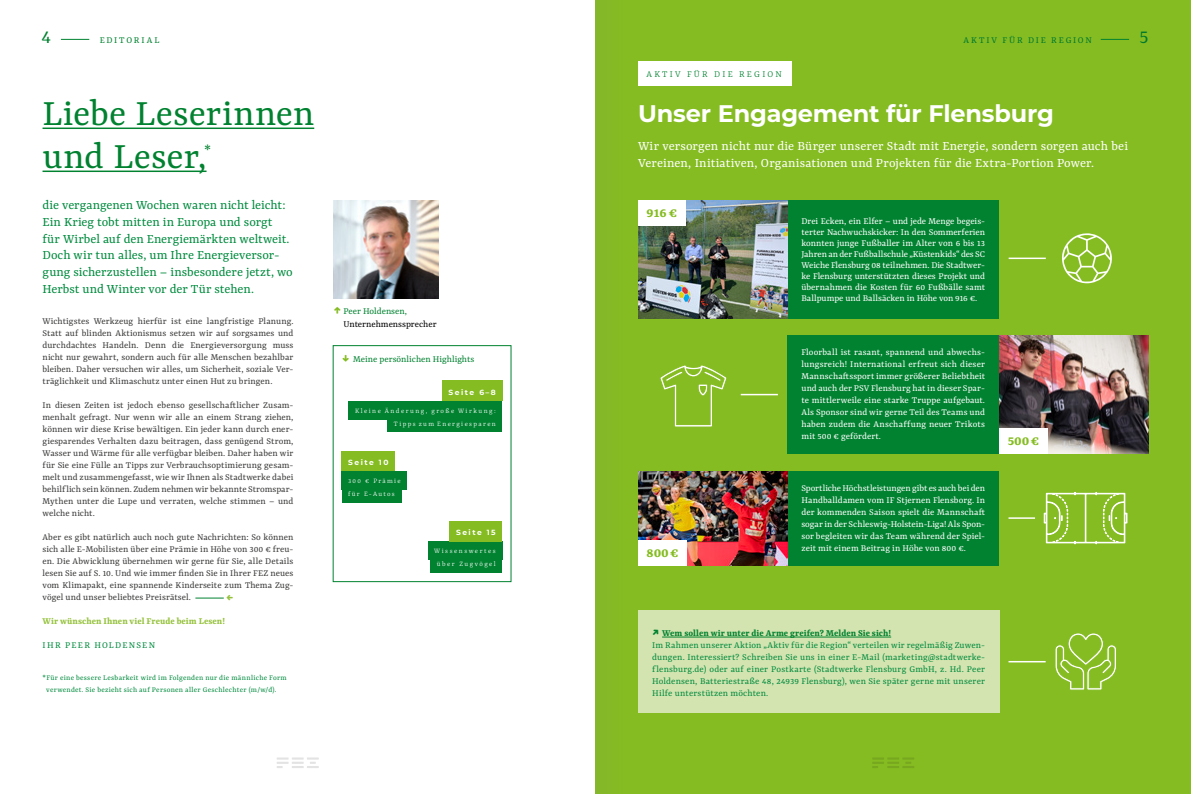
<style>
.page{position:relative;width:1191px;height:794px;background:#fff}
.page>*{position:absolute;margin:0;border:0;box-sizing:border-box;transform-origin:0 0}
.t1{font:40px/43px "Yrsa";color:#008230}
.t2{font:700 24px "Montserrat";letter-spacing:-.01em;color:#fff}
.t3{font:20px "Yrsa";color:#008230}
.t4{font:20px "Yrsa";color:#007a2f}
.t5{font:16px "Yrsa";color:#008230}
.t6{font:700 15px "Yrsa";color:#85bc22}
.t7{font:14px/16.8px "Yrsa";color:#008b3e}
.t8{font:14px/16.8px "Yrsa";letter-spacing:.005em;color:#fff}
.t9{font:10px/12px "Yrsa";letter-spacing:.005em;color:#3b3b3a;text-align:justify}
.t10{font:10px/12px "Yrsa";letter-spacing:.005em;color:#fff;text-align:justify}
.t11{font:10px/12px "Yrsa";letter-spacing:.02em;color:#008b3e;text-align:justify}
.t12{font:700 10px "Yrsa";letter-spacing:.005em;color:#008230}
.t13{font:10px "Yrsa";color:#008230}
.t14{font:700 10px "Yrsa";letter-spacing:.005em;color:#95c23c}
.t15{font:10px "Yrsa";color:#000}
.t16{font:10px "Yrsa";letter-spacing:.185em;color:#007a2f}
.t17{font:300 10px "Yrsa";letter-spacing:.22em;color:#008230}
.t18{font:10px "Yrsa";letter-spacing:.13em;color:#008b3e}
.t19{font:10px "Yrsa";letter-spacing:.185em;color:#008230}
.t20{font:8px/12px "Yrsa";letter-spacing:.035em;color:#008b3e}
.t21{font:300 7.5px "Yrsa";letter-spacing:.195em;color:#fff}
.t22{font:700 7.5px "Montserrat";letter-spacing:.2em;color:#fff}
.t23{font:300 7.5px "Yrsa";letter-spacing:.17em;color:#fff}
</style>
<div class="page">
<div style="left:595px;top:0;width:596px;height:794px;background:#85bc22"></div>
<svg style="left:872px;top:757px;width:42px;height:11px"></svg>
<svg style="left:277px;top:757px;width:42px;height:11px"></svg>
<svg style="left:61px;top:39px;width:28px;height:1px"></svg>
<svg style="left:1100px;top:39px;width:29px;height:1px"></svg>
<hr style="left:43px;top:127px;width:271px;height:2px;background:#008230">
<hr style="left:43px;top:170px;width:163px;height:2px;background:#008230">
<div style="left:333px;top:345px;width:178px;height:237px;border:1px solid #008230"></div>
<div style="left:430px;top:554px;width:72px;height:18px;background:#008230"></div>
<div style="left:342px;top:484px;width:59px;height:18px;background:#008230"></div>
<div style="left:428px;top:541px;width:74px;height:19px;background:#008230"></div>
<div style="left:442px;top:381px;width:60px;height:20px;background:#85bc22"></div>
<div style="left:450px;top:521px;width:52px;height:20px;background:#85bc22"></div>
<div style="left:387px;top:414px;width:115px;height:18px;background:#008230"></div>
<div style="left:349px;top:401px;width:153px;height:18px;background:#008230"></div>
<div style="left:342px;top:451px;width:53px;height:20px;background:#85bc22"></div>
<div style="left:342px;top:471px;width:65px;height:19px;background:#008230"></div>
<img style="left:333px;top:200px;width:105px;height:98px">
<div style="left:787px;top:200px;width:212px;height:118px;background:#008230"></div>
<div style="left:787px;top:471px;width:212px;height:94px;background:#008230"></div>
<div style="left:787px;top:335px;width:212px;height:118px;background:#008230"></div>
<div style="left:638px;top:61px;width:153px;height:24px;background:#fff"></div>
<div style="left:638px;top:610px;width:361px;height:103px;background:#d4e4b0"></div>
<hr style="left:662px;top:637px;width:229px;height:1px;background:#008230">
<hr style="left:1008px;top:661px;width:37px;height:1px;background:#fff">
<hr style="left:740px;top:394px;width:38px;height:1px;background:#fff">
<hr style="left:1008px;top:257px;width:37px;height:2px;background:#fff">
<hr style="left:1008px;top:517px;width:27px;height:2px;background:#fff">
<svg style="left:1055px;top:633px;width:61px;height:57px"></svg>
<img style="left:638px;top:200px;width:149px;height:118px">
<img style="left:999px;top:335px;width:149px;height:118px">
<img style="left:638px;top:471px;width:149px;height:94px">
<div style="left:999px;top:428px;width:49px;height:25px;background:#fff"></div>
<div style="left:638px;top:540px;width:49px;height:25px;background:#fff"></div>
<div style="left:638px;top:200px;width:48px;height:26px;background:#fff"></div>
<svg style="left:660px;top:365px;width:67px;height:62px"></svg>
<svg style="left:1062px;top:233px;width:49px;height:50px"></svg>
<svg style="left:1043px;top:491px;width:85px;height:54px"></svg>
<div style="left:595px;top:0;width:29px;height:794px;background:#85b927"></div>
<svg style="left:195px;top:597px;width:29px;height:2px"></svg>
<h3 class="t3" style="left:42px;top:24px;width:10px">4</h3>
<p class="t19" style="left:100px;top:33px;width:61px">EDITORIAL</p>
<p class="t16" style="left:963px;top:33px;width:130px">AKTIV FÜR DIE REGION</p>
<h3 class="t4" style="left:1139px;top:24px;width:11px">5</h3>
<h1 class="t1" style="left:43px;top:89px;width:273px">Liebe Leserinnen und Leser,</h1>
<p class="t7" style="left:43px;top:195px;width:252px">die vergangenen Wochen waren nicht leicht:<br>Ein Krieg tobt mitten in Europa und sorgt für Wirbel auf den Energiemärkten weltweit.<br>Doch wir tun alles, um Ihre Energieversor&shy;gung sicherzustellen – insbesondere jetzt, wo Herbst und Winter vor der Tür stehen.</p>
<p class="t9" style="left:43px;top:314px;width:252px">Wichtigstes Werkzeug hierfür ist eine langfristige Planung.<br>Statt auf blinden Aktionismus setzen wir auf sorgsames und durchdachtes Handeln. Denn die Energieversorgung muss nicht nur gewahrt, sondern auch für alle Menschen bezahlbar bleiben. Daher versuchen wir alles, um Sicherheit, soziale Ver&shy;träglichkeit und Klimaschutz unter einen Hut zu bringen.</p>
<p class="t9" style="left:43px;top:398px;width:252px">In diesen Zeiten ist jedoch ebenso gesellschaftlicher Zusam&shy;menhalt gefragt. Nur wenn wir alle an einem Strang ziehen, können wir diese Krise bewältigen. Ein jeder kann durch ener&shy;giesparendes Verhalten dazu beitragen, dass genügend Strom, Wasser und Wärme für alle verfügbar bleiben. Daher haben wir für Sie eine Fülle an Tipps zur Verbrauchsoptimierung gesam&shy;melt und zusammengefasst, wie wir Ihnen als Stadtwerke dabei behilflich sein können. Zudem nehmen wir bekannte Stromspar-Mythen unter die Lupe und verraten, welche stimmen – und welche nicht.</p>
<p class="t9" style="left:42px;top:530px;width:252px">Aber es gibt natürlich auch noch gute Nachrichten: So können sich alle E-Mobilisten über eine Prämie in Höhe von 300 € freu&shy;en. Die Abwicklung übernehmen wir gerne für Sie, alle Details lesen Sie auf S. 10. Und wie immer finden Sie in Ihrer FEZ neues vom Klimapakt, eine spannende Kinderseite zum Thema Zug&shy;vögel und unser beliebtes Preisrätsel.</p>
<p class="t14" style="left:43px;top:615px;width:184px">Wir wünschen Ihnen viel Freude beim Lesen!</p>
<p class="t18" style="left:43px;top:639px;width:114px">IHR PEER HOLDENSEN</p>
<p class="t20" style="left:46px;top:671px;width:242px;text-indent:-4px">*Für eine bessere Lesbarkeit wird im Folgenden nur die männliche Form verwendet. Sie bezieht sich auf Personen aller Geschlechter (m/w/d).</p>
<h3 class="t5" style="left:204px;top:140px;width:9px">*</h3>
<p class="t13" style="left:343px;top:305px;width:65px">Peer Holdensen,</p>
<p class="t15" style="left:343px;top:318px;width:95px">Unternehmenssprecher</p>
<p class="t13" style="left:353px;top:352px;width:123px">Meine persönlichen Highlights</p>
<p class="t22" style="left:448px;top:386px;width:49px">Seite 6–8</p>
<p class="t21" style="left:355px;top:406px;width:142px">Kleine Änderung, große Wirkung:</p>
<p class="t21" style="left:394px;top:418px;width:103px">Tipps zum Energiesparen</p>
<p class="t22" style="left:348px;top:457px;width:42px">Seite 10</p>
<p class="t23" style="left:348px;top:476px;width:54px">300 € Prämie</p>
<p class="t23" style="left:348px;top:489px;width:48px">für E-Autos</p>
<p class="t22" style="left:456px;top:527px;width:41px">Seite 15</p>
<p class="t21" style="left:434px;top:546px;width:63px">Wissenswertes</p>
<p class="t21" style="left:437px;top:559px;width:61px">über Zugvögel</p>
<p class="t17" style="left:646px;top:67px;width:137px">AKTIV FÜR DIE REGION</p>
<h2 class="t2" style="left:638px;top:96px;width:417px">Unser Engagement für Flensburg</h2>
<h3 class="t8" style="left:638px;top:136px;width:491px">Wir versorgen nicht nur die Bürger unserer Stadt mit Energie, sondern sorgen auch bei<br>Vereinen, Initiativen, Organisationen und Projekten für die Extra-Portion Power.</h3>
<h3 class="t6" style="left:646px;top:203px;width:32px">916 €</h3>
<h3 class="t6" style="left:646px;top:543px;width:33px">800 €</h3>
<p class="t10" style="left:801px;top:214px;width:185px;line-height:11px">Drei Ecken, ein Elfer – und jede Menge begeis&shy;terter Nachwuchskicker: In den Sommerferien konnten junge Fußballer im Alter von 6 bis 13<br>Jahren an der Fußballschule „Küstenkids“ des SC Weiche Flensburg 08 teilnehmen. Die Stadtwer&shy;ke Flensburg unterstützten dieses Projekt und übernahmen die Kosten für 60 Fußbälle samt Ballpumpe und Ballsäcken in Höhe von 916 €.</p>
<p class="t10" style="left:801px;top:346px;width:185px">Floorball ist rasant, spannend und abwechs&shy;lungsreich! International erfreut sich dieser Mannschaftssport immer größerer Beliebtheit und auch der PSV Flensburg hat in dieser Spar&shy;te mittlerweile eine starke Truppe aufgebaut.<br>Als Sponsor sind wir gerne Teil des Teams und haben zudem die Anschaffung neuer Trikots mit 500 € gefördert.</p>
<p class="t10" style="left:801px;top:482px;width:185px">Sportliche Höchstleistungen gibt es auch bei den Handballdamen vom IF Stjernen Flensborg. In der kommenden Saison spielt die Mannschaft sogar in der Schleswig-Holstein-Liga! Als Spon&shy;sor begleiten wir das Team während der Spiel&shy;zeit mit einem Beitrag in Höhe von 800 €.</p>
<h3 class="t6" style="left:1007px;top:431px;width:33px">500 €</h3>
<p class="t12" style="left:662px;top:627px;width:230px">Wem sollen wir unter die Arme greifen? Melden Sie sich!</p>
<p class="t11" style="left:652px;top:638px;width:334px">Im Rahmen unserer Aktion „Aktiv für die Region“ verteilen wir regelmäßig Zuwen&shy;dungen. Interessiert? Schreiben Sie uns in einer E-Mail (marketing@stadtwerke&shy;flensburg.de) oder auf einer Postkarte (Stadtwerke Flensburg GmbH, z. Hd. Peer Holdensen, Batteriestraße 48, 24939 Flensburg), wen Sie später gerne mit unserer Hilfe unterstützen möchten.</p>
</div>
